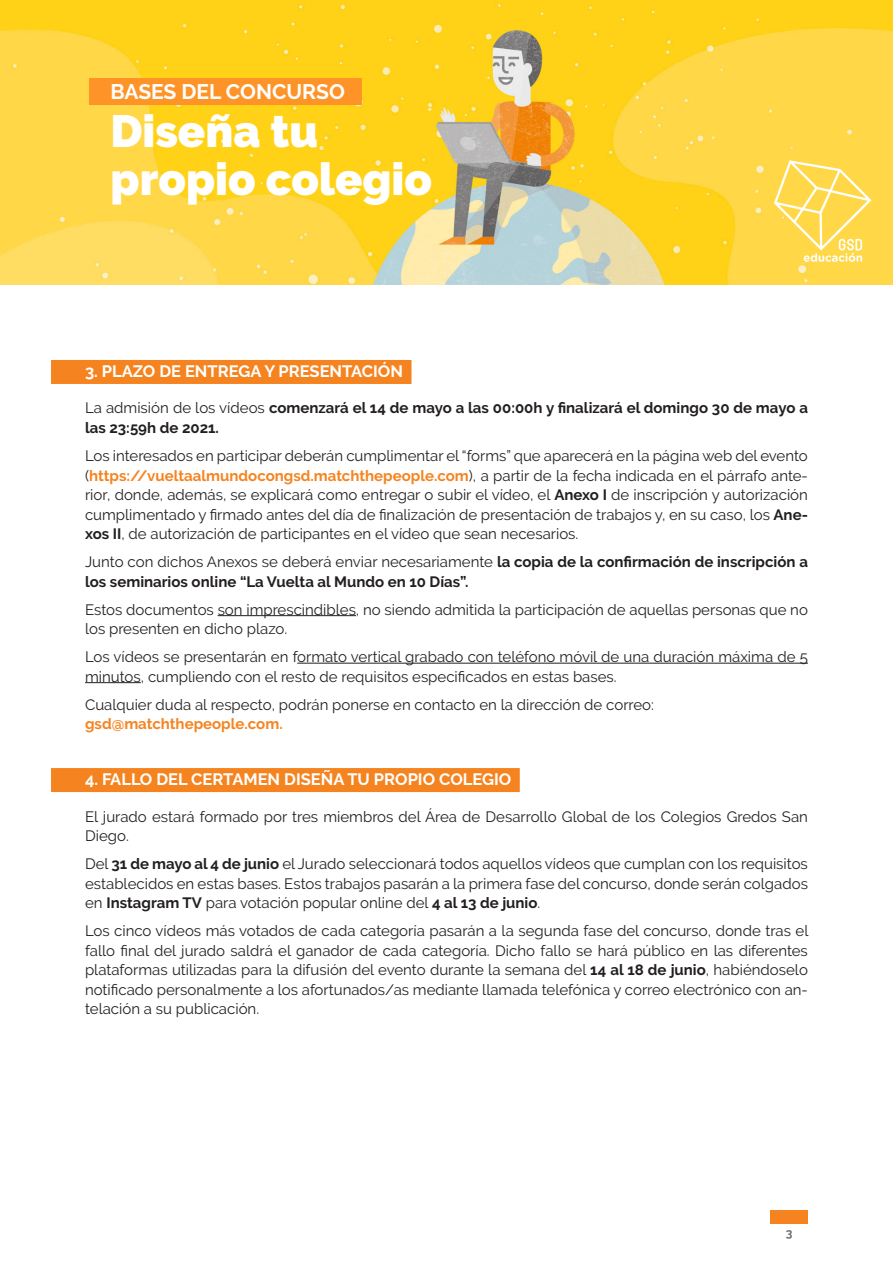
<style>
.page{position:relative;width:893px;height:1263px;background:#fff}
.page>*{position:absolute;margin:0;border:0;box-sizing:border-box;transform-origin:0 0}
.t1{font:900 45px/48px "Raleway";color:#fff}
.t2{font:700 21px "Raleway";color:#fff}
.Títulos{font:700 16.5px "Raleway";color:#fff}
.texto_corrido{font:15px/19.5px "Raleway";color:#231f20}
.texto_corrido-2{font:700 15px/19.5px "Raleway";color:#231f20}
.t3{font:700 12px "Raleway";color:#6c6d70}
.s1{font-weight:400}
.s2{font-weight:700;color:#f58420}
.s3{font-weight:700}
</style>
<div class="page">
<img style="left:0;top:0;width:893px;height:285px">
<div style="left:89px;top:79px;width:272px;height:26px;background:#fe9327"></div>
<div style="left:771px;top:1210px;width:37px;height:14px;background:#f58420"></div>
<svg style="left:774px;top:160px;width:97px;height:102px;background:#fedd63"></svg>
<div style="left:51px;top:360px;width:360px;height:24px;background:#f58420"></div>
<hr style="left:218px;top:615px;width:138px;height:1px;background:#231f20">
<hr style="left:297px;top:663px;width:511px;height:1px;background:#231f20">
<hr style="left:85px;top:682px;width:56px;height:1px;background:#231f20">
<div style="left:51px;top:768px;width:469px;height:24px;background:#f58420"></div>
<h2 class="t2" style="left:111px;top:79px;width:236px">BASES DEL CONCURSO</h2>
<h1 class="t1" style="left:111px;top:107px;width:323px">Diseña tu propio colegio</h1>
<p class="Títulos" style="left:85px;top:362px;width:319px">3. PLAZO DE ENTREGA Y PRESENTACIÓN</p>
<p class="texto_corrido-2" style="left:85px;top:398px;width:724px"><span class="s1">La admisión de los vídeos</span> comenzará el 14 de mayo a las 00:00h y finalizará el domingo 30 de mayo a las 23:59h de 2021.</p>
<p class="texto_corrido" style="left:85px;top:446px;width:724px;text-align:justify">Los interesados en participar deberán cumplimentar el “forms” que aparecerá en la página web del evento (<span class="s2">https://vueltaalmundocongsd.matchthepeople.com</span>), a partir de la fecha indicada en el párrafo ante&shy;rior, donde, además, se explicará como entregar o subir el vídeo, el <span class="s3">Anexo I</span> de inscripción y autorización cumplimentado y firmado antes del día de finalización de presentación de trabajos y, en su caso, los <span class="s3">Ane&shy;xos II</span>, de autorización de participantes en el vídeo que sean necesarios.</p>
<p class="texto_corrido-2" style="left:85px;top:552px;width:724px"><span class="s1">Junto con dichos Anexos se deberá enviar necesariamente</span> la copia de la confirmación de inscripción a los seminarios online “La Vuelta al Mundo en 10 Días”.</p>
<p class="texto_corrido" style="left:85px;top:599px;width:724px">Estos documentos son imprescindibles, no siendo admitida la participación de aquellas personas que no los presenten en dicho plazo.</p>
<p class="texto_corrido" style="left:85px;top:647px;width:724px">Los vídeos se presentarán en formato vertical grabado con teléfono móvil de una duración máxima de 5 minutos, cumpliendo con el resto de requisitos especificados en estas bases.</p>
<p class="texto_corrido" style="left:85px;top:694px;width:570px">Cualquier duda al respecto, podrán ponerse en contacto en la dirección de correo: <span class="s2">gsd@matchthepeople.com.</span></p>
<p class="Títulos" style="left:85px;top:770px;width:428px">4. FALLO DEL CERTAMEN DISEÑA TU PROPIO COLEGIO</p>
<p class="texto_corrido" style="left:85px;top:806px;width:724px">El jurado estará formado por tres miembros del Área de Desarrollo Global de los Colegios Gredos San<br>Diego.</p>
<p class="texto_corrido" style="left:85px;top:854px;width:724px;text-align:justify">Del <span class="s3">31 de mayo al 4 de junio</span> el Jurado seleccionará todos aquellos vídeos que cumplan con los requisitos establecidos en estas bases. Estos trabajos pasarán a la primera fase del concurso, donde serán colgados en <span class="s3">Instagram TV</span> para votación popular online del <span class="s3">4 al 13 de junio</span>.</p>
<p class="texto_corrido" style="left:85px;top:921px;width:725px;text-align:justify">Los cinco vídeos más votados de cada categoría pasarán a la segunda fase del concurso, donde tras el fallo final del jurado saldrá el ganador de cada categoría. Dicho fallo se hará público en las diferentes plataformas utilizadas para la difusión del evento durante la semana del <span class="s3">14 al 18 de junio</span>, habiéndoselo notificado personalmente a los afortunados/as mediante llamada telefónica y correo electrónico con an&shy;telación a su publicación.</p>
<p class="t3" style="left:786px;top:1226px;width:8px">3</p>
</div>
